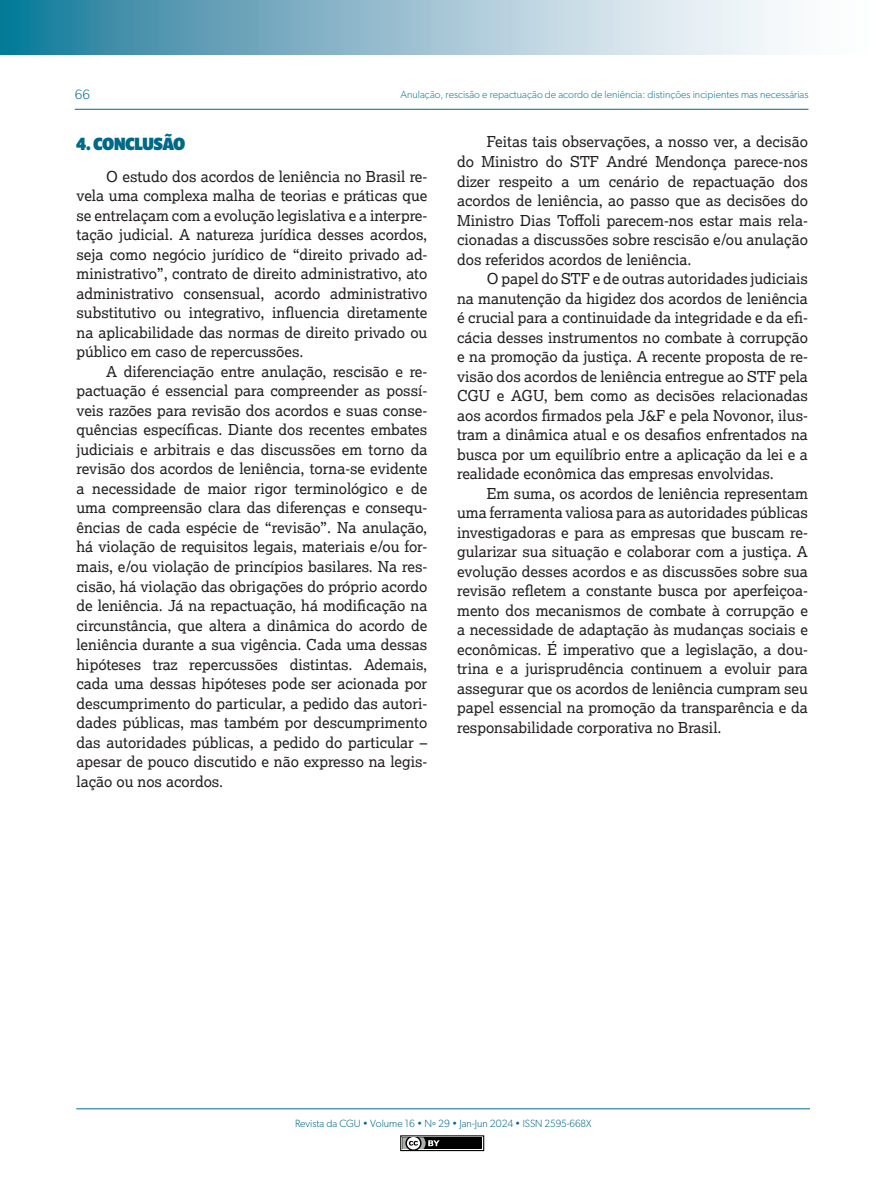
<style>
.page{position:relative;width:893px;height:1191px;background:#fff}
.page>*{position:absolute;margin:0;border:0;box-sizing:border-box;transform-origin:0 0}
.TÍTULO_DUAS_COLUNAS{font:900 18px "Prenton RP Cond";color:#006988}
.TEXTO_DUAS_COLUNAS{font:15px/19.5px "Lexia";color:#231f20;text-align:justify}
.t1{font:300 13.5px "Gibson";color:#006988}
.t2{font:300 10.5px "Gibson";color:#087d9a}
.t3{font:300 10.5px "Gibson";color:#006988}
</style>
<div class="page">
<svg style="left:0;top:0;width:781px;height:54px"></svg>
<hr style="left:75px;top:109px;width:733px;height:1px;background:#006988">
<hr style="left:76px;top:1108px;width:734px;height:1px;background:#006988">
<div style="left:400px;top:1135px;width:84px;height:16px;border:1px solid #000"></div>
<div style="left:402px;top:1137px;width:80px;height:12px;background:#000"></div>
<svg style="left:402px;top:1137px;width:38px;height:12px"></svg>
<p class="t1" style="left:75px;top:86px;width:17px">66</p>
<p class="t2" style="left:401px;top:88px;width:409px">Anulação, rescisão e repactuação de acordo de leniência: distinções incipientes mas necessárias</p>
<p class="TÍTULO_DUAS_COLUNAS" style="left:77px;top:132px;width:110px">4. CONCLUSÃO</p>
<p class="TEXTO_DUAS_COLUNAS" style="left:77px;top:166px;width:352px;text-indent:30px">O estudo dos acordos de leniência no Brasil re&shy;vela uma complexa malha de teorias e práticas que se entrelaçam com a evolução legislativa e a interpre&shy;tação judicial. A natureza jurídica desses acordos, seja como negócio jurídico de “direito privado ad&shy;ministrativo”, contrato de direito administrativo, ato administrativo consensual, acordo administrativo substitutivo ou integrativo, influencia diretamente na aplicabilidade das normas de direito privado ou público em caso de repercussões.</p>
<p class="TEXTO_DUAS_COLUNAS" style="left:77px;top:361px;width:352px;text-indent:30px">A diferenciação entre anulação, rescisão e re&shy;pactuação é essencial para compreender as possí&shy;veis razões para revisão dos acordos e suas conse&shy;quências específicas. Diante dos recentes embates judiciais e arbitrais e das discussões em torno da revisão dos acordos de leniência, torna-se evidente a necessidade de maior rigor terminológico e de uma compreensão clara das diferenças e consequ&shy;ências de cada espécie de “revisão”. Na anulação, há violação de requisitos legais, materiais e/ou for&shy;mais, e/ou violação de princípios basilares. Na res&shy;cisão, há violação das obrigações do próprio acordo de leniência. Já na repactuação, há modificação na circunstância, que altera a dinâmica do acordo de leniência durante a sua vigência. Cada uma dessas hipóteses traz repercussões distintas. Ademais, cada uma dessas hipóteses pode ser acionada por descumprimento do particular, a pedido das autori&shy;dades públicas, mas também por descumprimento das autoridades públicas, a pedido do particular – apesar de pouco discutido e não expresso na legis&shy;lação ou nos acordos.</p>
<p class="TEXTO_DUAS_COLUNAS" style="left:457px;top:132px;width:352px;text-indent:30px">Feitas tais observações, a nosso ver, a decisão do Ministro do STF André Mendonça parece-nos dizer respeito a um cenário de repactuação dos acordos de leniência, ao passo que as decisões do Ministro Dias Toffoli parecem-nos estar mais rela&shy;cionadas a discussões sobre rescisão e/ou anulação dos referidos acordos de leniência.</p>
<p class="TEXTO_DUAS_COLUNAS" style="left:457px;top:268px;width:352px;text-indent:30px">O papel do STF e de outras autoridades judiciais na manutenção da higidez dos acordos de leniência é crucial para a continuidade da integridade e da efi&shy;cácia desses instrumentos no combate à corrupção e na promoção da justiça. A recente proposta de re&shy;visão dos acordos de leniência entregue ao STF pela CGU e AGU, bem como as decisões relacionadas aos acordos firmados pela J&amp;F e pela Novonor, ilus&shy;tram a dinâmica atual e os desafios enfrentados na busca por um equilíbrio entre a aplicação da lei e a realidade econômica das empresas envolvidas.</p>
<p class="TEXTO_DUAS_COLUNAS" style="left:457px;top:483px;width:352px;text-indent:30px">Em suma, os acordos de leniência representam uma ferramenta valiosa para as autoridades públicas investigadoras e para as empresas que buscam re&shy;gularizar sua situação e colaborar com a justiça. A evolução desses acordos e as discussões sobre sua revisão refletem a constante busca por aperfeiçoa&shy;mento dos mecanismos de combate à corrupção e a necessidade de adaptação às mudanças sociais e econômicas. É imperativo que a legislação, a dou&shy;trina e a jurisprudência continuem a evoluir para assegurar que os acordos de leniência cumpram seu papel essencial na promoção da transparência e da responsabilidade corporativa no Brasil.</p>
<p class="t3" style="left:295px;top:1116px;width:298px">Revista da CGU • Volume 16 • Nº 29 • Jan-Jun 2024 • ISSN 2595-668X</p>
</div>
